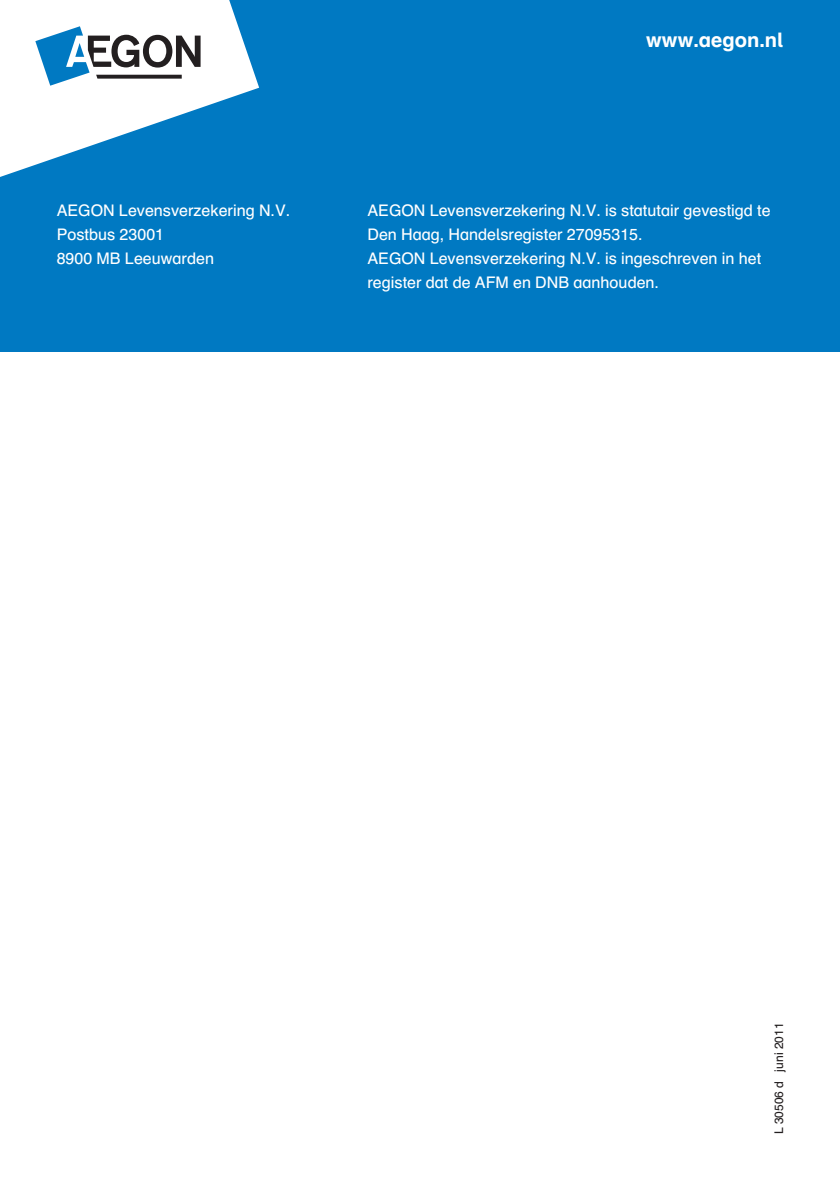
<style>
.page{position:relative;width:840px;height:1191px;background:#fff}
.page>*{position:absolute;margin:0;border:0;box-sizing:border-box;transform-origin:0 0}
.t1{font:700 20px "Schulbuch Nord";color:#fff}
.t2{font:16px "Schulbuch Nord";color:#fff}
.t3{font:12px "Schulbuch Nord";color:#231f20}
</style>
<div class="page">
<div style="left:0;top:0;width:839px;height:351px;background:#0079c2"></div>
<svg style="left:0;top:0;width:259px;height:177px;fill:#fff"></svg>
<svg style="left:35px;top:26px;width:165px;height:60px"></svg>
<p class="t1" style="left:646px;top:28px;width:138px">www.aegon.nl</p>
<p class="t2" style="left:57px;top:200px;width:235px">AEGON Levensverzekering N.V.</p>
<p class="t2" style="left:367px;top:200px;width:404px">AEGON Levensverzekering N.V. is statutair gevestigd te</p>
<p class="t2" style="left:57px;top:224px;width:109px">Postbus 23001</p>
<p class="t2" style="left:367px;top:224px;width:276px">Den Haag, Handelsregister 27095315.</p>
<p class="t2" style="left:57px;top:248px;width:159px">8900 MB Leeuwarden</p>
<p class="t2" style="left:367px;top:248px;width:395px">AEGON Levensverzekering N.V. is ingeschreven in het</p>
<p class="t2" style="left:367px;top:272px;width:293px">register dat de AFM en DNB aanhouden.</p>
<p class="t3" style="left:770px;top:1134px;width:113px;rotate:-90deg">L 30506 d juni 2011</p>
</div>
